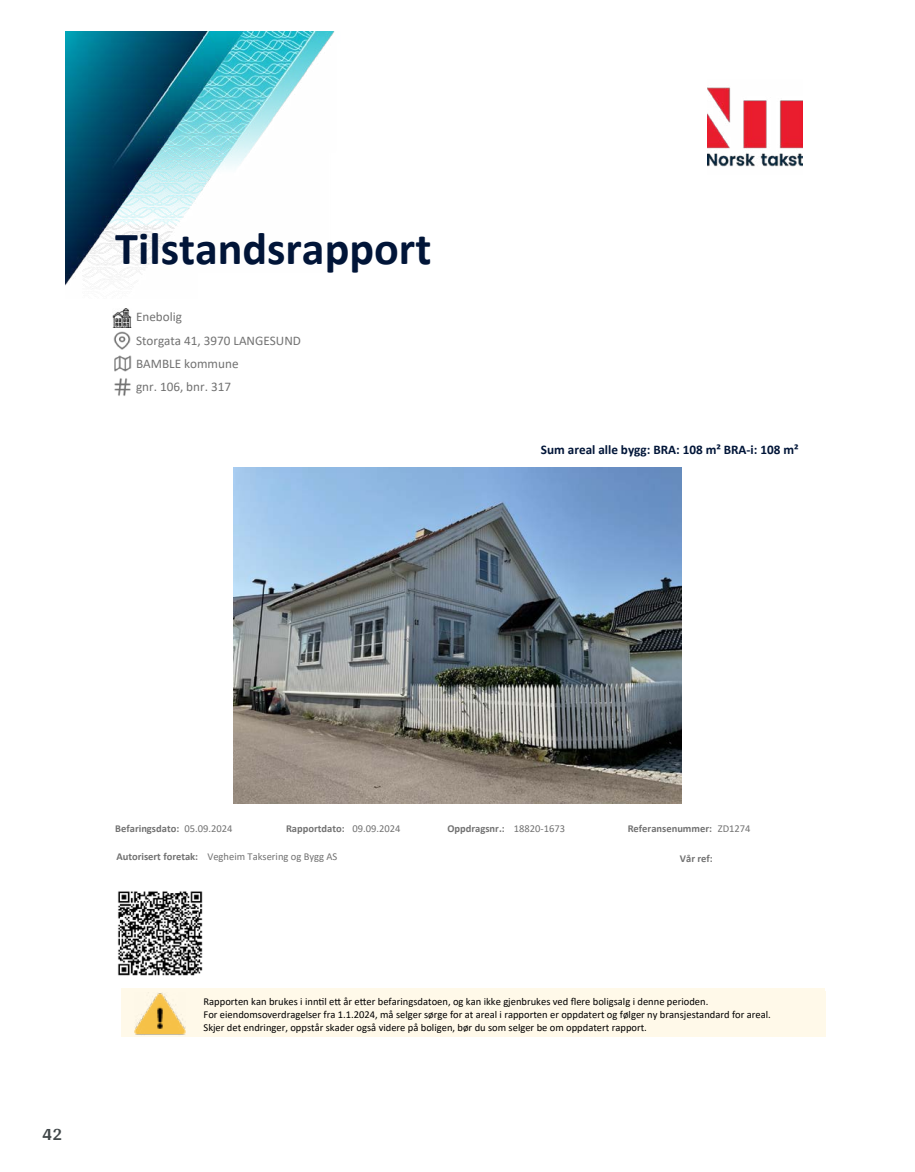
<style>
.page{position:relative;width:915px;height:1172px;background:#fff}
.page>*{position:absolute;margin:0;border:0;box-sizing:border-box;transform-origin:0 0}
.t1{font:700 46.05px "Calibri";color:#011538}
.t2{font:700 18px "Arya";color:#414749}
.t3{font:13.2px "Calibri";color:#727272}
.t4{font:700 13.2px "Calibri";color:#011538}
.t5{font:10.5px/12.9px "Calibri";color:#000}
.t6{font:700 10.5px "Calibri";color:#727272}
.t7{font:10.5px "Calibri";color:#727272}
.s1{font-weight:400}
.s2{font-weight:700}
</style>
<div class="page">
<img style="left:65px;top:32px;width:269px;height:254px">
<img style="left:114px;top:355px;width:17px;height:17px">
<img style="left:114px;top:378px;width:17px;height:18px">
<img style="left:114px;top:331px;width:16px;height:19px">
<img style="left:707px;top:87px;width:95px;height:80px">
<img style="left:117px;top:891px;width:86px;height:85px">
<img style="left:233px;top:467px;width:447px;height:336px">
<div style="left:121px;top:988px;width:703px;height:49px;background:#fff9e9"></div>
<img style="left:134px;top:992px;width:52px;height:43px">
<img style="left:113px;top:308px;width:18px;height:19px">
<h1 class="t1" style="left:115px;top:216px;width:317px">Tilstandsrapport</h1>
<p class="t3" style="left:136px;top:307px;width:47px">Enebolig</p>
<p class="t3" style="left:136px;top:331px;width:166px">Storgata 41, 3970 LANGESUND</p>
<p class="t3" style="left:136px;top:378px;width:96px">gnr. 106, bnr. 317</p>
<p class="t3" style="left:136px;top:354px;width:104px">BAMBLE kommune</p>
<p class="t4" style="left:540px;top:440px;width:259px">Sum areal alle bygg: BRA: 108 m² BRA-i: 108 m²</p>
<h2 class="t2" style="left:43px;top:1123px;width:21px">42</h2>
<p class="t6" style="left:115px;top:821px;width:119px">Befaringsdato: <span class="s1">05.09.2024</span></p>
<p class="t6" style="left:286px;top:821px;width:116px">Rapportdato: <span class="s1">09.09.2024</span></p>
<p class="t6" style="left:447px;top:821px;width:119px">Oppdragsnr.: <span class="s1">18820-1673</span></p>
<p class="t7" style="left:116px;top:849px;width:222px"><span class="s2">Autorisert foretak:</span> Vegheim Taksering og Bygg AS</p>
<p class="t6" style="left:627px;top:821px;width:124px">Referansenummer: <span class="s1">ZD1274</span></p>
<p class="t6" style="left:679px;top:851px;width:34px">Vår ref:</p>
<p class="t5" style="left:203px;top:995px;width:568px">Rapporten kan brukes i inn琀椀l e琀琀 år e琀琀er befaringsdatoen, og kan ikke gjenbrukes ved 昀氀ere boligsalg i denne perioden.<br>For eiendomsoverdragelser fra 1.1.2024, må selger sørge for at areal i rapporten er oppdatert og følger ny bransjestandard for areal.<br>Skjer det endringer, oppstår skader også videre på boligen, bør du som selger be om oppdatert rapport.</p>
</div>
